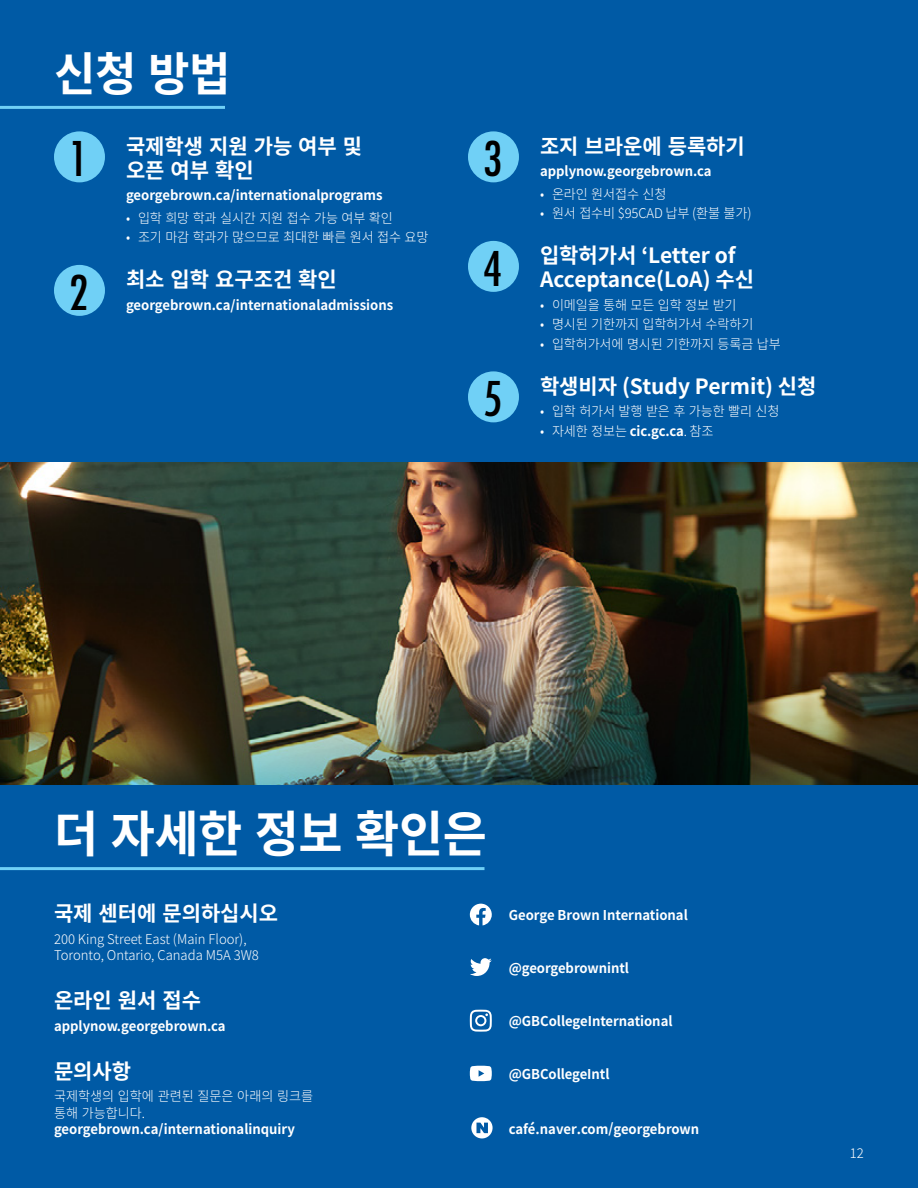
<style>
.page{position:relative;width:918px;height:1188px;background:#005aa5}
.page>*{position:absolute;margin:0;border:0;box-sizing:border-box;transform-origin:0 0}
.Title-31-white{font:700 49.5px "Source Han Sans KR";letter-spacing:-.01em;color:#fff}
.Title-31-black-cente{font:condensed 46.5px "Futura Std";color:#000}
.Title-31-white-2{font:700 46.5px "Source Han Sans KR";color:#fff}
.Title-14-white-inden{font:700 21px/24px "Source Han Sans KR";color:#fff}
.Title-14-white{font:700 21px "Source Han Sans KR";color:#fff}
.Body-9-white{font:300 13.5px/16.5px "Source Han Sans KR";letter-spacing:-.01em;color:#fff}
.Body-9-white-socials{font:700 13.5px "Source Han Sans KR";letter-spacing:-.005em;color:#fff}
.Body-9-white-indente{font:700 13.5px "Source Han Sans KR";color:#fff}
.Body-9-white-2{font:700 13.5px/16.5px "Source Han Sans KR";color:#fff}
.t1{font:300 13.5px "Source Han Sans JP";color:#fff}
.s1{font-weight:700}
.s2{font-weight:300}
</style>
<div class="page">
<div style="left:54px;top:131px;width:51px;height:51px;background:#70d0f6;border-radius:50%"></div>
<div style="left:54px;top:265px;width:51px;height:51px;background:#70d0f6;border-radius:50%"></div>
<div style="left:468px;top:131px;width:51px;height:51px;background:#70d0f6;border-radius:50%"></div>
<div style="left:468px;top:241px;width:51px;height:51px;background:#70d0f6;border-radius:50%"></div>
<div style="left:468px;top:371px;width:51px;height:51px;background:#70d0f6;border-radius:50%"></div>
<svg style="left:470px;top:904px;width:22px;height:21px"></svg>
<svg style="left:470px;top:958px;width:22px;height:18px"></svg>
<svg style="left:470px;top:1010px;width:22px;height:22px"></svg>
<svg style="left:470px;top:1066px;width:22px;height:15px"></svg>
<img style="left:0;top:463px;width:918px;height:104px">
<svg style="left:471px;top:1117px;width:22px;height:22px"></svg>
<hr style="left:0;top:106px;width:225px;height:3px;background:#70d0f6">
<hr style="left:0;top:867px;width:484px;height:3px;background:#70d0f6">
<img style="left:0;top:567px;width:918px;height:218px">
<p class="Title-31-white-2" style="left:54px;top:48px;width:178px">신청 방법</p>
<p class="Title-31-black-cente" style="left:69px;top:131px;width:21px">1</p>
<p class="Title-14-white-inden" style="left:126px;top:135px;width:238px">국제학생 지원 가능 여부 및 오픈 여부 확인</p>
<p class="Body-9-white-indente" style="left:126px;top:188px;width:258px">georgebrown.ca/internationalprograms</p>
<p class="Body-9-white" style="left:126px;top:210px;width:268px">• 입학 희망 학과 실시간 지원 접수 가능 여부 확인</p>
<p class="Body-9-white" style="left:126px;top:229px;width:304px">• 조기 마감 학과가 많으므로 최대한 빠른 원서 접수 요망</p>
<p class="Title-31-black-cente" style="left:69px;top:265px;width:21px">2</p>
<p class="Title-14-white-inden" style="left:126px;top:268px;width:212px">최소 입학 요구조건 확인</p>
<p class="Body-9-white-indente" style="left:126px;top:297px;width:269px">georgebrown.ca/internationaladmissions</p>
<p class="Title-31-black-cente" style="left:483px;top:131px;width:21px">3</p>
<p class="Title-14-white-inden" style="left:540px;top:135px;width:206px">조지 브라운에 등록하기</p>
<p class="Body-9-white-indente" style="left:540px;top:164px;width:173px">applynow.georgebrown.ca</p>
<p class="Body-9-white" style="left:540px;top:186px;width:128px">• 온라인 원서접수 신청</p>
<p class="Body-9-white" style="left:540px;top:205px;width:213px">• 원서 접수비 $95CAD 납부 (환불 불가)</p>
<p class="Title-31-black-cente" style="left:483px;top:241px;width:21px">4</p>
<p class="Title-14-white-inden" style="left:540px;top:244px;width:216px">입학허가서 ‘Letter of<br>Acceptance(LoA) 수신</p>
<p class="Body-9-white" style="left:540px;top:297px;width:198px">• 이메일을 통해 모든 입학 정보 받기</p>
<p class="Body-9-white" style="left:540px;top:316px;width:215px">• 명시된 기한까지 입학허가서 수락하기</p>
<p class="Body-9-white" style="left:540px;top:336px;width:242px">• 입학허가서에 명시된 기한까지 등록금 납부</p>
<p class="Title-31-black-cente" style="left:483px;top:371px;width:21px">5</p>
<p class="Title-14-white-inden" style="left:540px;top:375px;width:278px">학생비자 (Study Permit) 신청</p>
<p class="Body-9-white" style="left:540px;top:403px;width:241px">• 입학 허가서 발행 받은 후 가능한 빨리 신청</p>
<p class="Body-9-white" style="left:540px;top:423px;width:175px">• 자세한 정보는 <span class="s1">cic.gc.ca</span>. 참조</p>
<p class="Title-31-white" style="left:54px;top:806px;width:434px">더 자세한 정보 확인은</p>
<p class="Title-14-white" style="left:54px;top:901px;width:226px">국제 센터에 문의하십시오</p>
<p class="Body-9-white" style="left:54px;top:931px;width:206px">200 King Street East (Main Floor),<br>Toronto, Ontario, Canada M5A 3W8</p>
<p class="Title-14-white" style="left:54px;top:988px;width:149px">온라인 원서 접수</p>
<p class="Body-9-white-2" style="left:54px;top:1018px;width:173px">applynow.georgebrown.ca</p>
<p class="Title-14-white" style="left:54px;top:1059px;width:79px">문의사항</p>
<p class="Body-9-white-2" style="left:54px;top:1088px;width:261px"><span class="s2">국제학생의 입학에 관련된 질문은 아래의 링크를 통해 가능합니다. </span>georgebrown.ca/internationalinquiry</p>
<p class="Body-9-white-socials" style="left:509px;top:907px;width:181px">George Brown International</p>
<p class="Body-9-white-socials" style="left:509px;top:960px;width:122px">@georgebrownintl</p>
<p class="Body-9-white-socials" style="left:509px;top:1013px;width:165px">@GBCollegeInternational</p>
<p class="Body-9-white-socials" style="left:509px;top:1066px;width:102px">@GBCollegeIntl</p>
<p class="Body-9-white-socials" style="left:509px;top:1121px;width:192px">café.naver.com/georgebrown</p>
<p class="t1" style="left:850px;top:1146px;width:16px">12</p>
</div>
